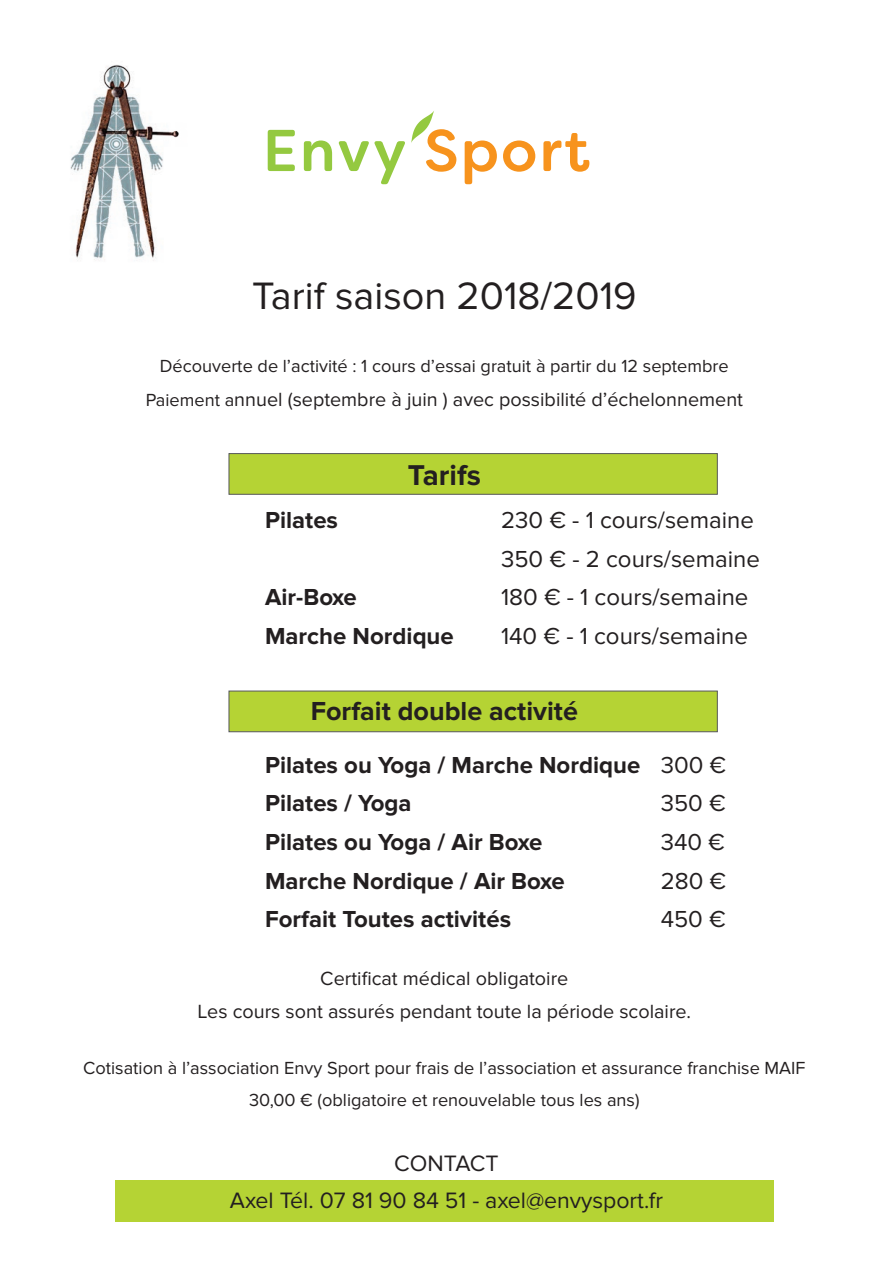
<style>
.page{position:relative;width:893px;height:1263px;background:#fff}
.page>*{position:absolute;margin:0;border:0;box-sizing:border-box;transform-origin:0 0}
.t1{font:500 58.8px "Filson Soft";letter-spacing:.035em;color:#f7931d}
.t2{font:39.6px "Proxima Nova";color:#231f20}
.t3{font:700 29.7px "Proxima Nova";color:#231f20}
.t4{font:700 27px "Proxima Nova";color:#231f20}
.t5{font:700 24px/38.7px "Proxima Nova";color:#231f20}
.t6{font:24px/38.7px "Proxima Nova";color:#231f20}
.t7{font:23.1px/37.7px "Proxima Nova";color:#231f20;text-align:center}
.t8{font:19.8px/33.6px "Proxima Nova";color:#231f20;text-align:center}
.t9{font:18.15px/31.7px "Proxima Nova";color:#231f20;text-align:center}
.s1{color:#94c940}
.s2{font-size:18.15px}
.s3{font-weight:400}
</style>
<div class="page">
<div style="left:115px;top:1180px;width:659px;height:41px;background:#b5d334"></div>
<div style="left:229px;top:453px;width:488px;height:41px;background:#b5d334;border:1px solid #57585a"></div>
<div style="left:229px;top:691px;width:488px;height:41px;background:#b5d334;border:1px solid #57585a"></div>
<svg style="left:411px;top:111px;width:23px;height:32px"></svg>
<img style="left:70px;top:65px;width:109px;height:196px">
<h1 class="t1" style="left:263px;top:113px;width:329px"><span class="s1">Envy</span> Sport</h1>
<h2 class="t2" style="left:252px;top:273px;width:386px">Tarif saison 2018/2019</h2>
<p class="t9" style="left:160px;top:350px;width:570px">Découverte de l’activité : 1 cours d’essai gratuit à partir du 12 septembre</p>
<p class="t8" style="left:146px;top:383px;width:599px"><span class="s2">Paiement a</span>nnuel (septembre à juin ) avec possibilité d’échelonnement</p>
<h3 class="t3" style="left:408px;top:458px;width:75px">Tarifs</h3>
<h3 class="t5" style="left:265px;top:501px;width:74px">Pilates</h3>
<h3 class="t6" style="left:501px;top:501px;width:260px">230 € - 1 cours/semaine<br>350 € - 2 cours/semaine</h3>
<h3 class="t5" style="left:265px;top:578px;width:93px">Air-Boxe</h3>
<h3 class="t6" style="left:501px;top:578px;width:249px">180 € - 1 cours/semaine</h3>
<h3 class="t5" style="left:265px;top:617px;width:190px">Marche Nordique</h3>
<h3 class="t6" style="left:501px;top:617px;width:248px">140 € - 1 cours/semaine</h3>
<h3 class="t4" style="left:311px;top:695px;width:269px">Forfait double activité</h3>
<h3 class="t5" style="left:265px;top:746px;width:463px">Pilates ou Yoga / Marche Nordique <span class="s3">300 €<br></span>Pilates / Yoga</h3>
<h3 class="t6" style="left:661px;top:784px;width:67px">350 €</h3>
<h3 class="t5" style="left:265px;top:823px;width:279px">Pilates ou Yoga / Air Boxe</h3>
<h3 class="t6" style="left:661px;top:823px;width:66px">340 €</h3>
<h3 class="t5" style="left:265px;top:862px;width:301px">Marche Nordique / Air Boxe</h3>
<h3 class="t6" style="left:661px;top:862px;width:67px">280 €</h3>
<h3 class="t5" style="left:265px;top:900px;width:248px">Forfait Toutes activités</h3>
<h3 class="t6" style="left:661px;top:900px;width:67px">450 €</h3>
<p class="t8" style="left:198px;top:962px;width:495px">Certificat médical obligatoire<br>Les cours sont assurés pendant toute la période scolaire.</p>
<p class="t9" style="left:83px;top:1052px;width:724px">Cotisation à l’association Envy Sport pour frais de l’association et assurance franchise MAIF<br>30,00 € (obligatoire et renouvelable tous les ans)</p>
<p class="t7" style="left:230px;top:1144px;width:434px">CONTACT<br>Axel Tél. 07 81 90 84 51 - axel@envysport.fr</p>
</div>
